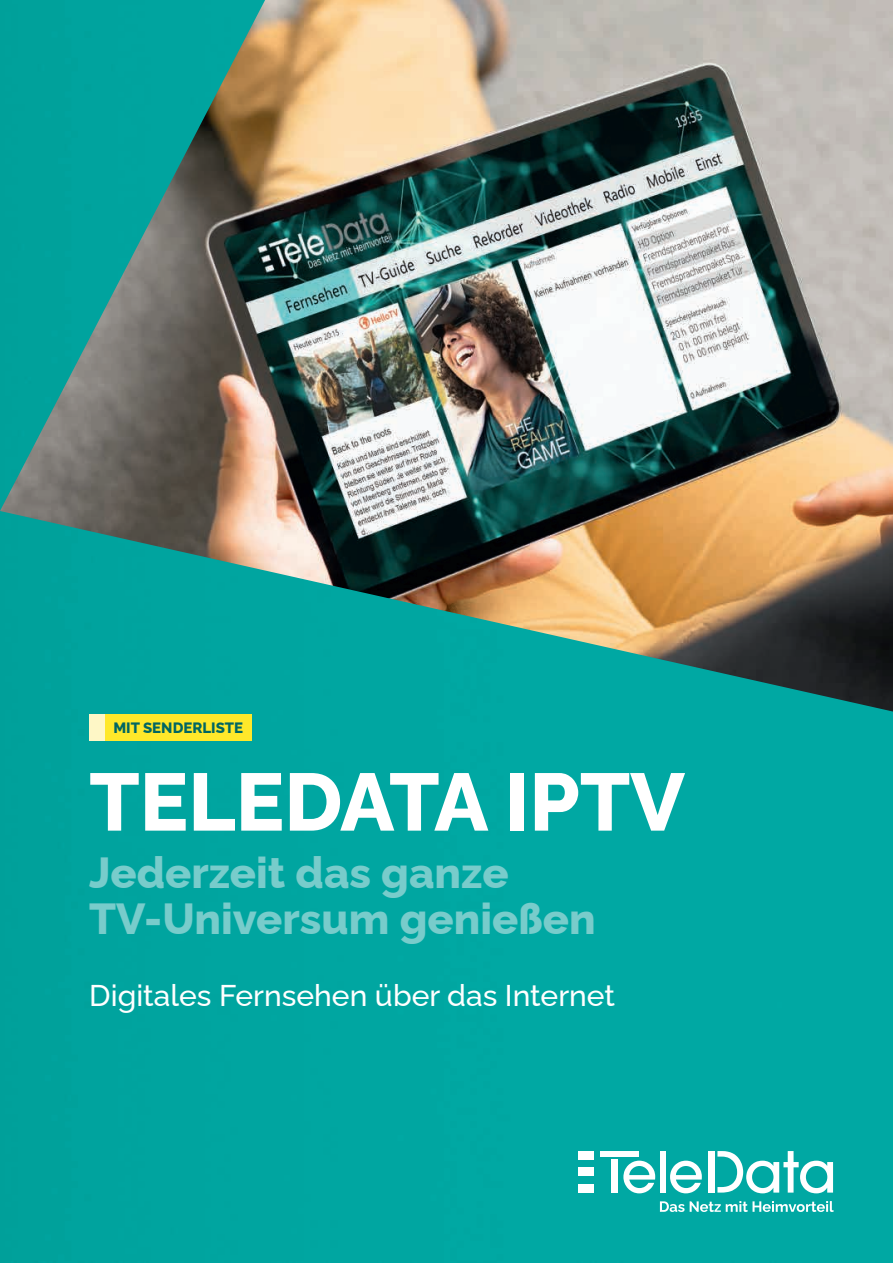
<style>
.page{position:relative;width:893px;height:1263px;background:#fff}
.page>*{position:absolute;margin:0;border:0;box-sizing:border-box;transform-origin:0 0}
.t1{font:800 81.15px "Raleway";color:#fff}
.t2{font:800 43.5px/46.5px "Raleway";color:#78cccb}
.t3{font:500 30px "Raleway";color:#fff}
.t4{font:800 15px "Raleway";color:#006662}
</style>
<div class="page">
<div style="left:0;top:711px;width:893px;height:552px;background:#00a6a1"></div>
<img style="left:0;top:0;width:893px;height:711px">
<div style="left:89px;top:714px;width:16px;height:27px;background:#fef7c6"></div>
<div style="left:105px;top:714px;width:147px;height:27px;background:#ffe82a"></div>
<div style="left:578px;top:1184px;width:16px;height:9px;background:#fff"></div>
<div style="left:578px;top:1151px;width:16px;height:9px;background:#fff"></div>
<div style="left:578px;top:1167px;width:16px;height:9px;background:#fff"></div>
<svg style="left:623px;top:1161px;width:32px;height:32px"></svg>
<div style="left:660px;top:1151px;width:6px;height:41px;background:#fff"></div>
<svg style="left:670px;top:1161px;width:32px;height:32px"></svg>
<div style="left:708px;top:1151px;width:7px;height:41px;background:#fff"></div>
<svg style="left:717px;top:1151px;width:116px;height:42px"></svg>
<div style="left:611px;top:1159px;width:6px;height:33px;background:#fff"></div>
<div style="left:601px;top:1151px;width:38px;height:5px;background:#fff"></div>
<svg style="left:660px;top:1201px;width:174px;height:11px"></svg>
<p class="t4" style="left:113px;top:715px;width:131px">MIT SENDERLISTE</p>
<h1 class="t1" style="left:89px;top:737px;width:597px">TELEDATA IPTV</h1>
<p class="t2" style="left:89px;top:844px;width:508px">Jederzeit das ganze<br>TV-Universum genießen</p>
<p class="t3" style="left:89px;top:971px;width:527px">Digitales Fernsehen über das Internet</p>
</div>
